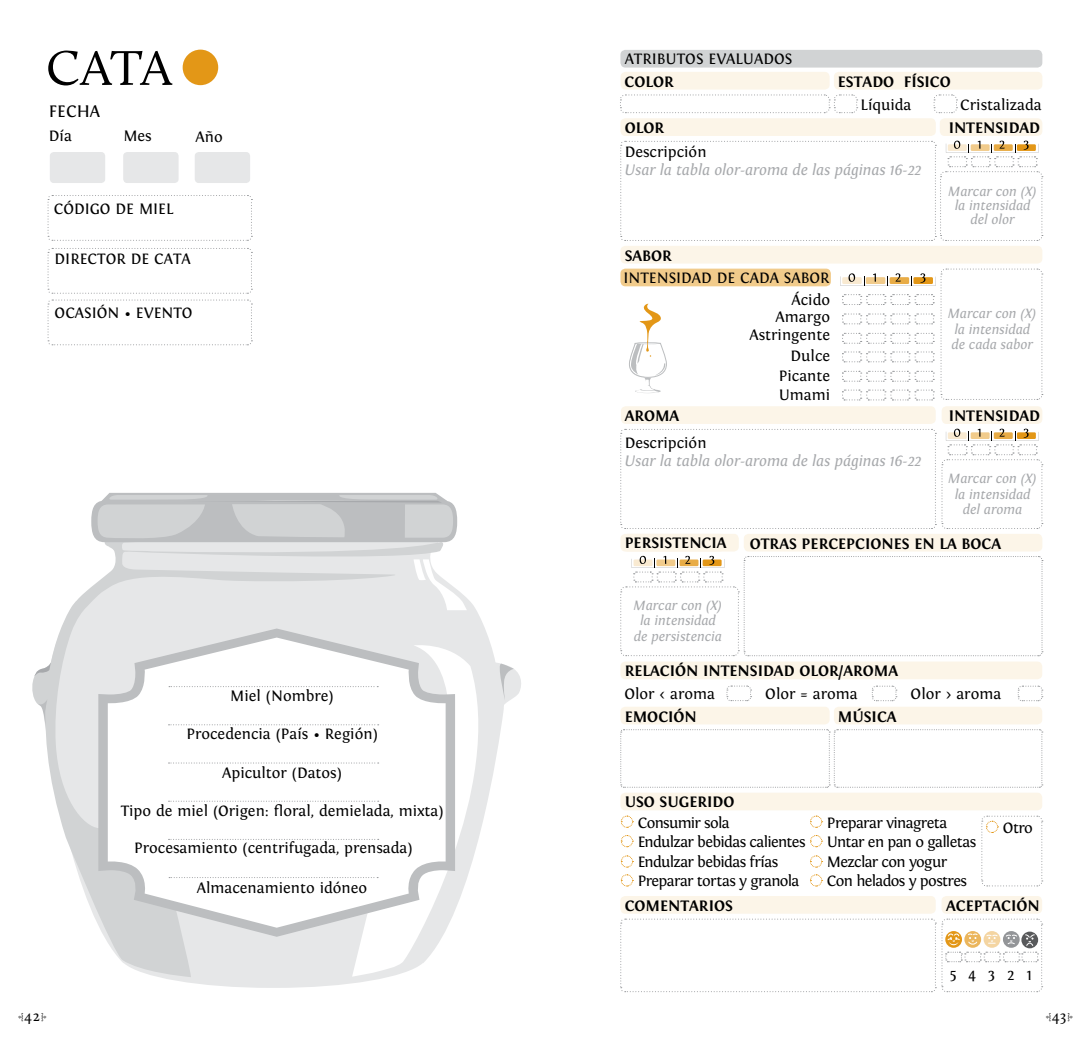
<style>
.page{position:relative;width:1092px;height:1042px;background:#fff}
.page>*{position:absolute;margin:0;border:0;box-sizing:border-box;transform-origin:0 0}
.t1{font:50.57px "Calluna";color:#000}
.t2{font:17.5px "Fontin";color:#000}
.t3{font:15.75px/19.4px "Fontin";color:#000;text-align:justify}
.t4{font:700 15.75px "Fontin";color:#000}
.t5{font:15.75px "Fontin";letter-spacing:-.045em;color:#000}
.t6{font:italic 15.75px "Fontin";color:#a7a9ac}
.t7{font:15.75px "Fontin";letter-spacing:-.04em;color:#000}
.t8{font:italic 14px/15.8px "Fontin";color:#a7a9ac;text-align:center}
.t9{font:10.5px "Filosofia Fractions";color:#000}
.s1{font-family:"Calluna";font-size:15.75px}
</style>
<div class="page">
<div style="left:620px;top:896px;width:315px;height:18px;background:#fcf5e8;border-radius:5px"></div>
<div style="left:620px;top:72px;width:209px;height:18px;background:#fcf5e8;border-radius:5px"></div>
<div style="left:620px;top:707px;width:209px;height:17px;background:#fcf5e8;border-radius:5px"></div>
<div style="left:833px;top:72px;width:209px;height:18px;background:#fcf5e8;border-radius:5px"></div>
<div style="left:833px;top:707px;width:209px;height:17px;background:#fcf5e8;border-radius:5px"></div>
<svg style="left:620px;top:729px;width:422px;height:59px"></svg>
<div style="left:743px;top:534px;width:299px;height:17px;background:#fcf5e8;border-radius:5px"></div>
<div style="left:620px;top:118px;width:315px;height:18px;background:#fcf5e8;border-radius:5px"></div>
<div style="left:620px;top:50px;width:422px;height:18px;background:#d1d3d4;border-radius:5px"></div>
<div style="left:939px;top:118px;width:103px;height:18px;background:#fcf5e8;border-radius:5px"></div>
<div style="left:620px;top:246px;width:422px;height:18px;background:#fcf5e8;border-radius:5px"></div>
<div style="left:620px;top:269px;width:210px;height:17px;background:#f1cb8b;border-radius:5px"></div>
<div style="left:123px;top:152px;width:55px;height:31px;background:#e6e7e8;border-radius:4px"></div>
<div style="left:50px;top:152px;width:55px;height:31px;background:#e6e7e8;border-radius:4px"></div>
<div style="left:195px;top:152px;width:55px;height:31px;background:#e6e7e8;border-radius:4px"></div>
<svg style="left:47px;top:195px;width:205px;height:46px"></svg>
<svg style="left:47px;top:248px;width:205px;height:98px"></svg>
<div style="left:183px;top:50px;width:35px;height:35px;background:#e39717;border-radius:50%"></div>
<svg style="left:620px;top:140px;width:422px;height:101px"></svg>
<div style="left:621px;top:406px;width:314px;height:18px;background:#fcf5e8;border-radius:5px"></div>
<div style="left:620px;top:534px;width:118px;height:17px;background:#fcf5e8;border-radius:5px"></div>
<div style="left:620px;top:661px;width:422px;height:18px;background:#fcf5e8;border-radius:5px"></div>
<div style="left:941px;top:896px;width:101px;height:18px;background:#fcf5e8;border-radius:5px"></div>
<div style="left:620px;top:792px;width:422px;height:18px;background:#fcf5e8;border-radius:5px"></div>
<div style="left:941px;top:406px;width:101px;height:18px;background:#fcf5e8;border-radius:5px"></div>
<svg style="left:620px;top:428px;width:422px;height:101px"></svg>
<svg style="left:620px;top:556px;width:422px;height:100px"></svg>
<svg style="left:726px;top:685px;width:25px;height:16px"></svg>
<svg style="left:871px;top:685px;width:25px;height:16px"></svg>
<svg style="left:1017px;top:685px;width:25px;height:16px"></svg>
<svg style="left:620px;top:918px;width:422px;height:74px"></svg>
<svg style="left:160px;top:599px;width:330px;height:389px;fill:#e6e7e8"></svg>
<svg style="left:447px;top:641px;width:56px;height:335px"></svg>
<svg style="left:447px;top:582px;width:20px;height:28px"></svg>
<svg style="left:494px;top:662px;width:27px;height:55px"></svg>
<svg style="left:45px;top:542px;width:402px;height:435px;fill:#e6e7e8"></svg>
<svg style="left:91px;top:493px;width:366px;height:49px;background:#c7c9ca"></svg>
<svg style="left:98px;top:628px;width:357px;height:309px;background:#d9dadb"></svg>
<svg style="left:108px;top:637px;width:337px;height:290px"></svg>
<svg style="left:32px;top:658px;width:21px;height:71px"></svg>
<svg style="left:168px;top:724px;width:211px;height:1px"></svg>
<svg style="left:169px;top:877px;width:209px;height:1px"></svg>
<svg style="left:169px;top:686px;width:209px;height:1px"></svg>
<svg style="left:168px;top:762px;width:211px;height:1px"></svg>
<svg style="left:168px;top:801px;width:211px;height:1px"></svg>
<svg style="left:168px;top:839px;width:211px;height:1px"></svg>
<svg style="left:840px;top:268px;width:202px;height:133px"></svg>
<svg style="left:620px;top:94px;width:237px;height:20px"></svg>
<svg style="left:933px;top:94px;width:24px;height:20px"></svg>
<svg style="left:620px;top:815px;width:13px;height:13px"></svg>
<svg style="left:620px;top:874px;width:13px;height:13px"></svg>
<svg style="left:810px;top:815px;width:12px;height:13px"></svg>
<svg style="left:981px;top:815px;width:61px;height:72px"></svg>
<svg style="left:810px;top:874px;width:12px;height:13px"></svg>
<svg style="left:620px;top:835px;width:13px;height:12px"></svg>
<svg style="left:810px;top:835px;width:12px;height:12px"></svg>
<svg style="left:620px;top:855px;width:13px;height:13px"></svg>
<svg style="left:810px;top:855px;width:12px;height:13px"></svg>
<svg style="left:629px;top:303px;width:37px;height:90px"></svg>
<h1 class="t1" style="left:46px;top:37px;width:128px">CATA</h1>
<p class="t2" style="left:49px;top:101px;width:53px">FECHA</p>
<p class="t3" style="left:49px;top:127px;width:24px">Día</p>
<p class="t3" style="left:123px;top:127px;width:30px">Mes</p>
<p class="t3" style="left:195px;top:127px;width:29px">Año</p>
<p class="t3" style="left:54px;top:199px;width:121px">CÓDIGO DE MIEL</p>
<p class="t3" style="left:55px;top:250px;width:138px">DIRECTOR DE CATA</p>
<p class="t3" style="left:55px;top:303px;width:139px">OCASIÓN • EVENTO</p>
<p class="t3" style="left:230px;top:687px;width:105px">Miel (Nombre)</p>
<p class="t3" style="left:186px;top:724px;width:193px">Procedencia (País • Región)</p>
<p class="t3" style="left:222px;top:763px;width:121px">Apicultor (Datos)</p>
<p class="t3" style="left:121px;top:802px;width:324px">Tipo de miel (Origen: floral, demielada, mixta)</p>
<p class="t3" style="left:134px;top:839px;width:280px">Procesamiento (centrifugada, prensada)</p>
<p class="t3" style="left:197px;top:878px;width:172px">Almacenamiento idóneo</p>
<p class="t3" style="left:624px;top:49px;width:169px">ATRIBUTOS EVALUADOS</p>
<p class="t4" style="left:624px;top:72px;width:51px">COLOR</p>
<p class="t4" style="left:837px;top:72px;width:114px">ESTADO FÍSICO</p>
<p class="t4" style="left:624px;top:119px;width:41px">OLOR</p>
<p class="t3" style="left:860px;top:96px;width:52px">Líquida</p>
<p class="t3" style="left:960px;top:96px;width:83px">Cristalizada</p>
<p class="t4" style="left:948px;top:119px;width:93px">INTENSIDAD</p>
<p class="t3" style="left:624px;top:143px;width:83px">Descripción</p>
<p class="t6" style="left:624px;top:161px;width:298px">Usar la tabla olor-aroma de las páginas 16-22</p>
<p class="t4" style="left:624px;top:247px;width:49px">SABOR</p>
<p class="t3" style="left:623px;top:269px;width:208px">INTENSIDAD DE CADA SABOR</p>
<p class="t3" style="left:791px;top:290px;width:40px">Ácido</p>
<p class="t3" style="left:775px;top:307px;width:56px">Amargo</p>
<p class="t3" style="left:749px;top:326px;width:82px">Astringente</p>
<p class="t4" style="left:624px;top:407px;width:56px">AROMA</p>
<p class="t3" style="left:778px;top:346px;width:53px;text-indent:12px">Dulce Picante Umami</p>
<p class="t3" style="left:624px;top:434px;width:83px">Descripción</p>
<p class="t6" style="left:624px;top:452px;width:298px">Usar la tabla olor-aroma de las páginas 16-22</p>
<p class="t8" style="left:948px;top:185px;width:90px;line-height:14px">Marcar con (X) la intensidad del olor</p>
<p class="t8" style="left:947px;top:306px;width:90px;text-align:left">Marcar con (X) la intensidad de cada sabor</p>
<p class="t4" style="left:948px;top:407px;width:93px">INTENSIDAD</p>
<p class="t8" style="left:948px;top:470px;width:90px">Marcar con (X) la intensidad del aroma</p>
<p class="t4" style="left:624px;top:534px;width:103px">PERSISTENCIA</p>
<p class="t8" style="left:633px;top:597px;width:90px">Marcar con (X) la intensidad de persistencia</p>
<p class="t4" style="left:749px;top:534px;width:253px">OTRAS PERCEPCIONES EN LA BOCA</p>
<p class="t4" style="left:624px;top:662px;width:275px">RELACIÓN INTENSIDAD OLOR/AROMA</p>
<p class="t3" style="left:624px;top:684px;width:92px">Olor &lt; aroma</p>
<p class="t3" style="left:765px;top:685px;width:94px">Olor = aroma</p>
<p class="t3" style="left:910px;top:684px;width:92px">Olor &gt; aroma</p>
<p class="t4" style="left:624px;top:708px;width:74px">EMOCIÓN</p>
<p class="t4" style="left:624px;top:793px;width:111px">USO SUGERIDO</p>
<p class="t5" style="left:637px;top:814px;width:93px">Consumir sola</p>
<p class="t4" style="left:837px;top:708px;width:60px">MÚSICA</p>
<p class="t7" style="left:826px;top:814px;width:122px">Preparar vinagreta</p>
<p class="t3" style="left:1002px;top:818px;width:31px">Otro</p>
<p class="t5" style="left:637px;top:833px;width:169px">Endulzar bebidas calientes</p>
<p class="t5" style="left:826px;top:833px;width:151px">Untar en pan o galletas</p>
<p class="t5" style="left:637px;top:852px;width:142px">Endulzar bebidas frías</p>
<p class="t5" style="left:826px;top:852px;width:122px">Mezclar con yogur</p>
<p class="t7" style="left:637px;top:872px;width:163px">Preparar tortas y granola</p>
<p class="t7" style="left:826px;top:872px;width:142px">Con helados y postres</p>
<p class="t4" style="left:624px;top:896px;width:110px">COMENTARIOS</p>
<p class="t4" style="left:946px;top:896px;width:95px">ACEPTACIÓN</p>
<p class="t3" style="left:949px;top:965px;width:83px">54321</p>
<p class="t9" style="left:18px;top:1010px;width:29px">D<span class="s1">42</span>E</p>
<p class="t9" style="left:1046px;top:1010px;width:28px">D<span class="s1">43</span>E</p>
</div>
